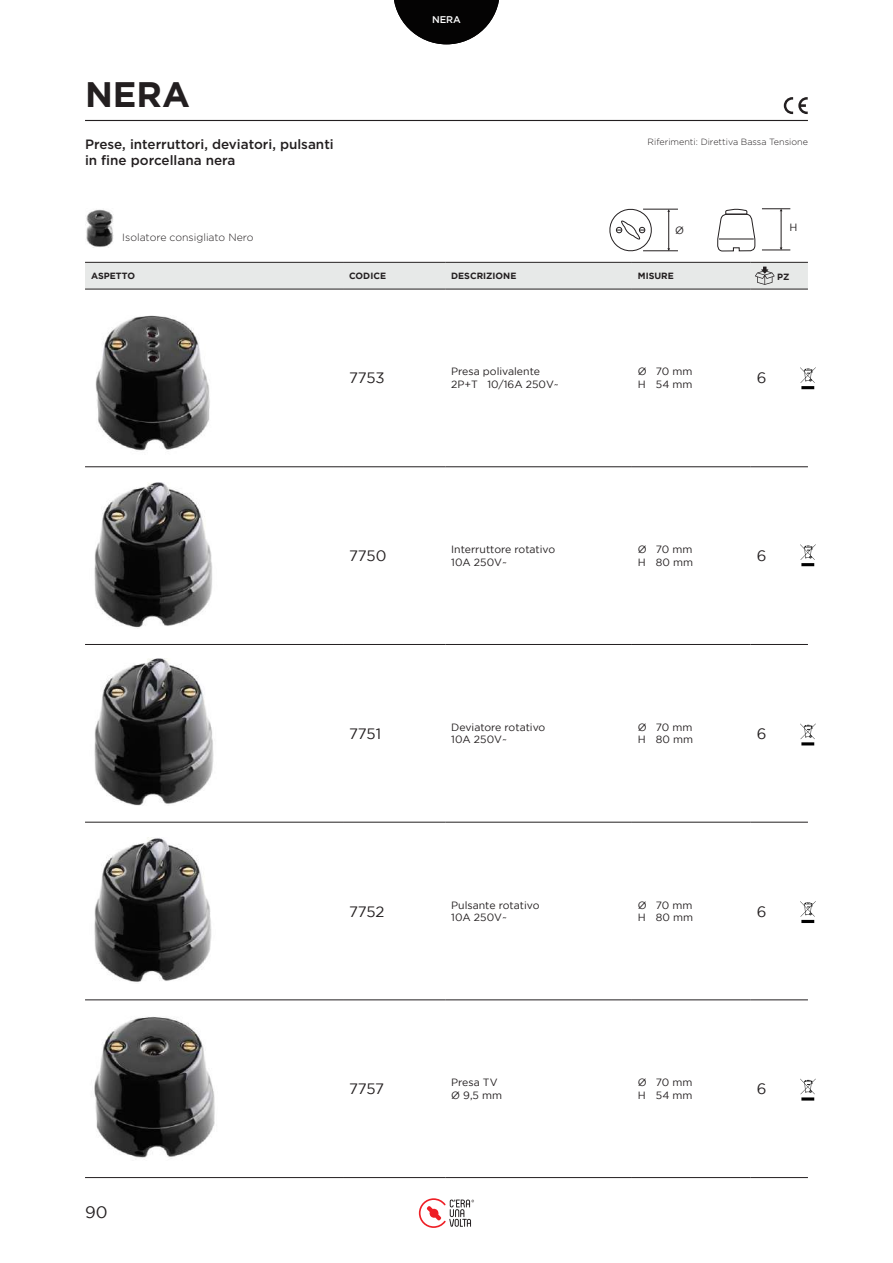
<style>
.page{position:relative;width:893px;height:1263px;background:#fff}
.page>*{position:absolute;margin:0;border:0;box-sizing:border-box;transform-origin:0 0}
.t1{font:700 35.25px "Gotham";color:#231f20}
.t2{font:16.5px "Gotham";color:#231f20}
.t3{font:15px "Gotham";letter-spacing:-.005em;color:#231f20}
.t4{font:500 13.5px/16.2px "Gotham";color:#231f20}
.t5{font:10.5px/12.6px "Gotham";color:#231f20}
.t6{font:300 10.5px "Gotham";color:#231f20}
.t7{font:500 9.75px "Gotham";color:#fff}
.t8{font:300 9px "Gotham";color:#231f20}
.t9{font:700 9px "Gotham";color:#231f20}
</style>
<div class="page">
<svg style="left:419px;top:1198px;width:55px;height:30px"></svg>
<img style="left:94px;top:1016px;width:121px;height:143px">
<img style="left:95px;top:315px;width:115px;height:136px">
<hr style="left:343px;top:289px;width:102px;height:1px;background:#231f20">
<hr style="left:445px;top:289px;width:187px;height:1px;background:#231f20">
<hr style="left:632px;top:289px;width:119px;height:1px;background:#231f20">
<hr style="left:751px;top:289px;width:57px;height:1px;background:#231f20">
<hr style="left:343px;top:466px;width:102px;height:1px;background:#231f20">
<hr style="left:445px;top:466px;width:187px;height:1px;background:#231f20">
<hr style="left:632px;top:466px;width:119px;height:1px;background:#231f20">
<hr style="left:751px;top:466px;width:57px;height:1px;background:#231f20">
<hr style="left:343px;top:644px;width:102px;height:1px;background:#231f20">
<hr style="left:445px;top:644px;width:187px;height:1px;background:#231f20">
<hr style="left:632px;top:644px;width:119px;height:1px;background:#231f20">
<hr style="left:751px;top:644px;width:57px;height:1px;background:#231f20">
<hr style="left:343px;top:822px;width:102px;height:1px;background:#231f20">
<hr style="left:445px;top:822px;width:187px;height:1px;background:#231f20">
<hr style="left:632px;top:822px;width:119px;height:1px;background:#231f20">
<hr style="left:751px;top:822px;width:57px;height:1px;background:#231f20">
<hr style="left:343px;top:999px;width:102px;height:1px;background:#231f20">
<hr style="left:445px;top:999px;width:187px;height:1px;background:#231f20">
<hr style="left:632px;top:999px;width:119px;height:1px;background:#231f20">
<hr style="left:751px;top:999px;width:57px;height:1px;background:#231f20">
<hr style="left:343px;top:1177px;width:102px;height:1px;background:#231f20">
<hr style="left:445px;top:1177px;width:187px;height:1px;background:#231f20">
<hr style="left:632px;top:1177px;width:119px;height:1px;background:#231f20">
<hr style="left:751px;top:1177px;width:57px;height:1px;background:#231f20">
<hr style="left:85px;top:289px;width:258px;height:1px;background:#231f20">
<hr style="left:85px;top:644px;width:258px;height:1px;background:#231f20">
<hr style="left:85px;top:822px;width:258px;height:1px;background:#231f20">
<hr style="left:85px;top:999px;width:258px;height:1px;background:#231f20">
<hr style="left:85px;top:1177px;width:258px;height:1px;background:#231f20">
<hr style="left:85px;top:466px;width:258px;height:1px;background:#231f20">
<svg style="left:85px;top:262px;width:723px;height:27px;background:#dddedd"></svg>
<hr style="left:85px;top:120px;width:723px;height:1px;background:#231f20">
<img style="left:94px;top:482px;width:119px;height:146px">
<svg style="left:784px;top:97px;width:24px;height:17px"></svg>
<img style="left:94px;top:658px;width:120px;height:148px">
<img style="left:94px;top:837px;width:118px;height:145px">
<svg style="left:394px;top:0;width:105px;height:44px"></svg>
<hr style="left:668px;top:211px;width:1px;height:39px;background:#231f20">
<hr style="left:643px;top:209px;width:35px;height:1px;background:#231f20">
<hr style="left:643px;top:251px;width:35px;height:1px;background:#231f20">
<svg style="left:609px;top:208px;width:44px;height:44px"></svg>
<hr style="left:781px;top:211px;width:1px;height:38px;background:#231f20">
<svg style="left:762px;top:208px;width:28px;height:3px"></svg>
<svg style="left:762px;top:247px;width:28px;height:4px"></svg>
<svg style="left:717px;top:209px;width:39px;height:43px"></svg>
<hr style="left:719px;top:239px;width:35px;height:1px;background:#231f20">
<svg style="left:800px;top:367px;width:16px;height:22px"></svg>
<svg style="left:800px;top:544px;width:16px;height:22px"></svg>
<svg style="left:800px;top:723px;width:16px;height:22px"></svg>
<svg style="left:800px;top:901px;width:16px;height:22px"></svg>
<svg style="left:800px;top:1078px;width:16px;height:22px"></svg>
<img style="left:86px;top:209px;width:28px;height:38px">
<p class="t7" style="left:432px;top:14px;width:30px">NERA</p>
<h1 class="t1" style="left:85px;top:74px;width:107px">NERA</h1>
<p class="t4" style="left:85px;top:136px;width:250px">Prese, interruttori, deviatori, pulsanti in fine porcellana nera</p>
<p class="t8" style="left:648px;top:137px;width:162px">Riferimenti: Direttiva Bassa Tensione</p>
<p class="t6" style="left:122px;top:231px;width:133px">Isolatore consigliato Nero</p>
<p class="t5" style="left:675px;top:224px;width:10px">Ø</p>
<p class="t5" style="left:789px;top:221px;width:9px">H</p>
<p class="t9" style="left:91px;top:271px;width:46px">ASPETTO</p>
<p class="t9" style="left:349px;top:271px;width:39px">CODICE</p>
<p class="t9" style="left:451px;top:271px;width:67px">DESCRIZIONE</p>
<p class="t9" style="left:638px;top:271px;width:37px">MISURE</p>
<p class="t9" style="left:777px;top:271px;width:14px">PZ</p>
<h3 class="t3" style="left:349px;top:370px;width:37px">7753</h3>
<p class="t5" style="left:451px;top:365px;width:109px">Presa polivalente<br>2P+T 10/16A 250V~</p>
<p class="t5" style="left:638px;top:365px;width:56px">Ø 70 mm<br>H 54 mm</p>
<h3 class="t3" style="left:757px;top:370px;width:11px">6</h3>
<h3 class="t3" style="left:349px;top:547px;width:39px">7750</h3>
<p class="t5" style="left:451px;top:543px;width:106px">Interruttore rotativo<br>10A 250V~</p>
<p class="t5" style="left:638px;top:543px;width:57px">Ø 70 mm<br>H 80 mm</p>
<h3 class="t3" style="left:757px;top:547px;width:11px">6</h3>
<h3 class="t3" style="left:349px;top:725px;width:34px">7751</h3>
<p class="t5" style="left:451px;top:721px;width:96px">Deviatore rotativo<br>10A 250V~</p>
<p class="t5" style="left:638px;top:721px;width:57px">Ø 70 mm<br>H 80 mm</p>
<h3 class="t3" style="left:757px;top:725px;width:11px">6</h3>
<h3 class="t3" style="left:349px;top:903px;width:37px">7752</h3>
<p class="t5" style="left:451px;top:898px;width:90px">Pulsante rotativo<br>10A 250V~</p>
<p class="t5" style="left:638px;top:898px;width:57px">Ø 70 mm<br>H 80 mm</p>
<h3 class="t3" style="left:757px;top:903px;width:11px">6</h3>
<h2 class="t2" style="left:85px;top:1203px;width:24px">90</h2>
<h3 class="t3" style="left:349px;top:1080px;width:37px">7757</h3>
<p class="t5" style="left:451px;top:1076px;width:52px">Presa TV<br>Ø 9,5 mm</p>
<p class="t5" style="left:638px;top:1076px;width:56px">Ø 70 mm<br>H 54 mm</p>
<h3 class="t3" style="left:757px;top:1080px;width:11px">6</h3>
</div>
